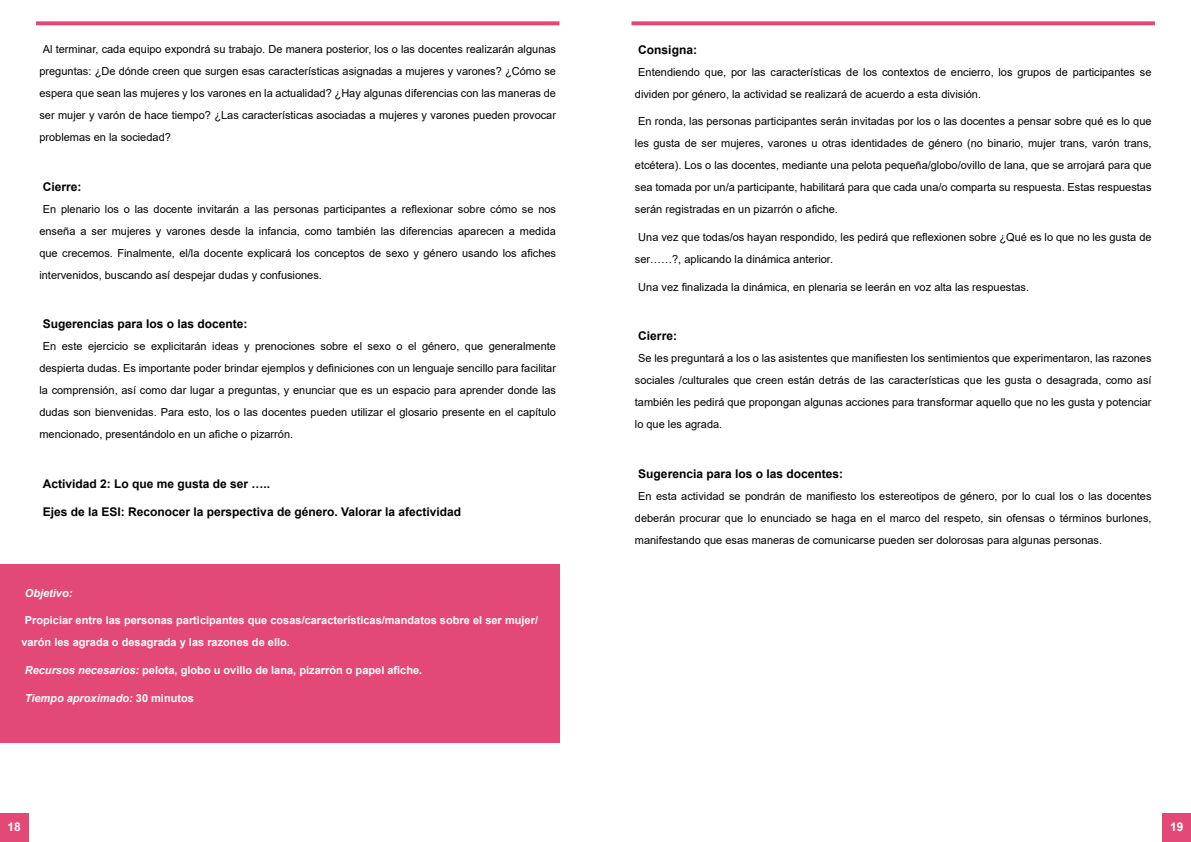
<style>
.page{position:relative;width:1191px;height:842px;background:#fff}
.page>*{position:absolute;margin:0;border:0;box-sizing:border-box;transform-origin:0 0}
.t1{font:700 12px "Arial";color:#000}
.t2{font:700 12px "Arial";color:#fff}
.t3{font:11px/22px "Arial";color:#000;text-align:justify}
.t4{font:700 11px/22px "Arial";color:#fff}
.t5{font:italic 700 11px "Arial";color:#fff}
.s1{font-style:italic}
.s2{font-style:normal}
</style>
<div class="page">
<svg style="left:631px;top:21px;width:524px;height:4px;background:#e55881"></svg>
<svg style="left:36px;top:21px;width:523px;height:4px;background:#e55881"></svg>
<div style="left:0;top:814px;width:28px;height:28px;background:#e34976"></div>
<div style="left:1162px;top:814px;width:29px;height:28px;background:#e34976"></div>
<div style="left:0;top:564px;width:559px;height:179px;background:#e34976"></div>
<p class="t3" style="left:39px;top:38px;width:518px;text-indent:3px">Al terminar, cada equipo expondrá su trabajo. De manera posterior, los o las docentes realizarán algunas preguntas: ¿De dónde creen que surgen esas características asignadas a mujeres y varones? ¿Cómo se espera que sean las mujeres y los varones en la actualidad? ¿Hay algunas diferencias con las maneras de ser mujer y varón de hace tiempo? ¿Las características asociadas a mujeres y varones pueden provocar problemas en la sociedad?</p>
<p class="t1" style="left:43px;top:178px;width:40px">Cierre:</p>
<p class="t3" style="left:39px;top:198px;width:518px;text-indent:3px">En plenario los o las docente invitarán a las personas participantes a reflexionar sobre cómo se nos enseña a ser mujeres y varones desde la infancia, como también las diferencias aparecen a medida que crecemos. Finalmente, el/la docente explicará los conceptos de sexo y género usando los afiches intervenidos, buscando así despejar dudas y confusiones.</p>
<p class="t1" style="left:43px;top:316px;width:206px">Sugerencias para los o las docente:</p>
<p class="t3" style="left:39px;top:335px;width:518px;text-indent:3px">En este ejercicio se explicitarán ideas y prenociones sobre el sexo o el género, que generalmente despierta dudas. Es importante poder brindar ejemplos y definiciones con un lenguaje sencillo para facilitar la comprensión, así como dar lugar a preguntas, y enunciar que es un espacio para aprender donde las dudas son bienvenidas. Para esto, los o las docentes pueden utilizar el glosario presente en el capítulo mencionado, presentándolo en un afiche o pizarrón.</p>
<p class="t1" style="left:43px;top:475px;width:229px">Actividad 2: Lo que me gusta de ser …..</p>
<p class="t1" style="left:43px;top:503px;width:420px">Ejes de la ESI: Reconocer la perspectiva de género. Valorar la afectividad</p>
<p class="t5" style="left:25px;top:585px;width:49px">Objetivo:</p>
<p class="t4" style="left:21px;top:609px;width:518px;text-indent:3px">Propiciar entre las personas participantes que cosas/características/mandatos sobre el ser mujer/ varón les agrada o desagrada y las razones de ello.</p>
<p class="t4" style="left:25px;top:659px;width:399px"><span class="s1">Recursos necesarios:</span> pelota, globo u ovillo de lana, pizarrón o papel afiche.</p>
<p class="t5" style="left:25px;top:690px;width:171px">Tiempo aproximado: <span class="s2">30 minutos</span></p>
<p class="t1" style="left:638px;top:41px;width:60px">Consigna:</p>
<p class="t3" style="left:635px;top:61px;width:518px;text-indent:3px">Entendiendo que, por las características de los contextos de encierro, los grupos de participantes se dividen por género, la actividad se realizará de acuerdo a esta división.</p>
<p class="t3" style="left:635px;top:110px;width:518px;text-indent:3px">En ronda, las personas participantes serán invitadas por los o las docentes a pensar sobre qué es lo que les gusta de ser mujeres, varones u otras identidades de género (no binario, mujer trans, varón trans, etcétera). Los o las docentes, mediante una pelota pequeña/globo/ovillo de lana, que se arrojará para que sea tomada por un/a participante, habilitará para que cada una/o comparta su respuesta. Estas respuestas serán registradas en un pizarrón o afiche.</p>
<p class="t3" style="left:635px;top:226px;width:518px;text-indent:3px">Una vez que todas/os hayan respondido, les pedirá que reflexionen sobre ¿Qué es lo que no les gusta de ser……?, aplicando la dinámica anterior.</p>
<p class="t3" style="left:638px;top:276px;width:392px">Una vez finalizada la dinámica, en plenaria se leerán en voz alta las respuestas.</p>
<p class="t1" style="left:638px;top:328px;width:40px">Cierre:</p>
<p class="t3" style="left:635px;top:347px;width:518px;text-indent:3px">Se les preguntará a los o las asistentes que manifiesten los sentimientos que experimentaron, las razones sociales /culturales que creen están detrás de las características que les gusta o desagrada, como así también les pedirá que propongan algunas acciones para transformar aquello que no les gusta y potenciar lo que les agrada.</p>
<p class="t1" style="left:638px;top:465px;width:206px">Sugerencia para los o las docentes:</p>
<p class="t3" style="left:635px;top:485px;width:518px;text-indent:3px">En esta actividad se pondrán de manifiesto los estereotipos de género, por lo cual los o las docentes deberán procurar que lo enunciado se haga en el marco del respeto, sin ofensas o términos burlones, manifestando que esas maneras de comunicarse pueden ser dolorosas para algunas personas.</p>
<p class="t2" style="left:8px;top:818px;width:15px">18</p>
<p class="t2" style="left:1170px;top:818px;width:15px">19</p>
</div>
